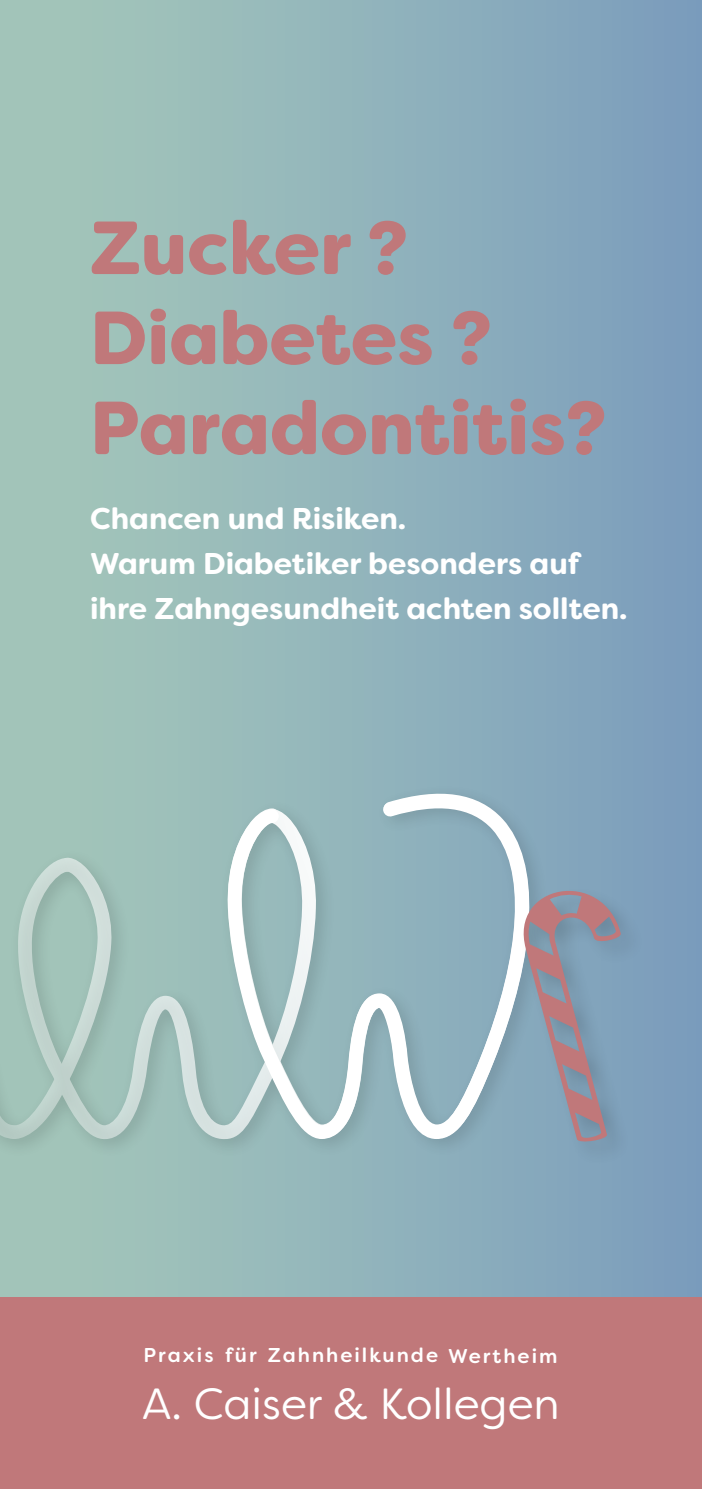
<style>
.page{position:relative;width:702px;height:1489px;background:#fff}
.page>*{position:absolute;margin:0;border:0;box-sizing:border-box;transform-origin:0 0}
.t1{font:900 75px/90px "Filson Soft";color:#c0787a}
.t2{font:43.5px "Filson Soft";color:#fff}
.t3{font:700 30px/45px "Filson Soft";color:#fff}
.t4{font:500 20px "Filson Soft";letter-spacing:.1em;color:#fff}
</style>
<div class="page">
<div style="left:0;top:0;width:702px;height:1332px;background:linear-gradient(to right,#a7c9b9,#7c9ebd)"></div>
<div style="left:0;top:1297px;width:702px;height:191px;background:#c0787a"></div>
<div style="left:0;top:783px;width:549px;height:376px;background:#000;opacity:.14"></div>
<svg style="left:15px;top:857px;width:261px;height:283px;background:#a2c1bc"></svg>
<svg style="left:0;top:857px;width:113px;height:281px;background:#a8c5bc"></svg>
<svg style="left:226px;top:787px;width:314px;height:351px;fill:#91b3bc"></svg>
<div style="left:518px;top:886px;width:127px;height:280px;background:#7fa1bc"></div>
<svg style="left:508px;top:866px;width:114px;height:278px"></svg>
<h1 class="t1" style="left:90px;top:203px;width:518px">Zucker ?<br>Diabetes ?<br>Paradontitis?</h1>
<p class="t3" style="left:90px;top:496px;width:539px">Chancen und Risiken.<br>Warum Diabetiker besonders auf ihre Zahngesundheit achten sollten.</p>
<p class="t4" style="left:144px;top:1342px;width:415px">Praxis für Zahnheilkunde Wertheim</p>
<h2 class="t2" style="left:142px;top:1376px;width:419px">A. Caiser &amp; Kollegen</h2>
</div>
